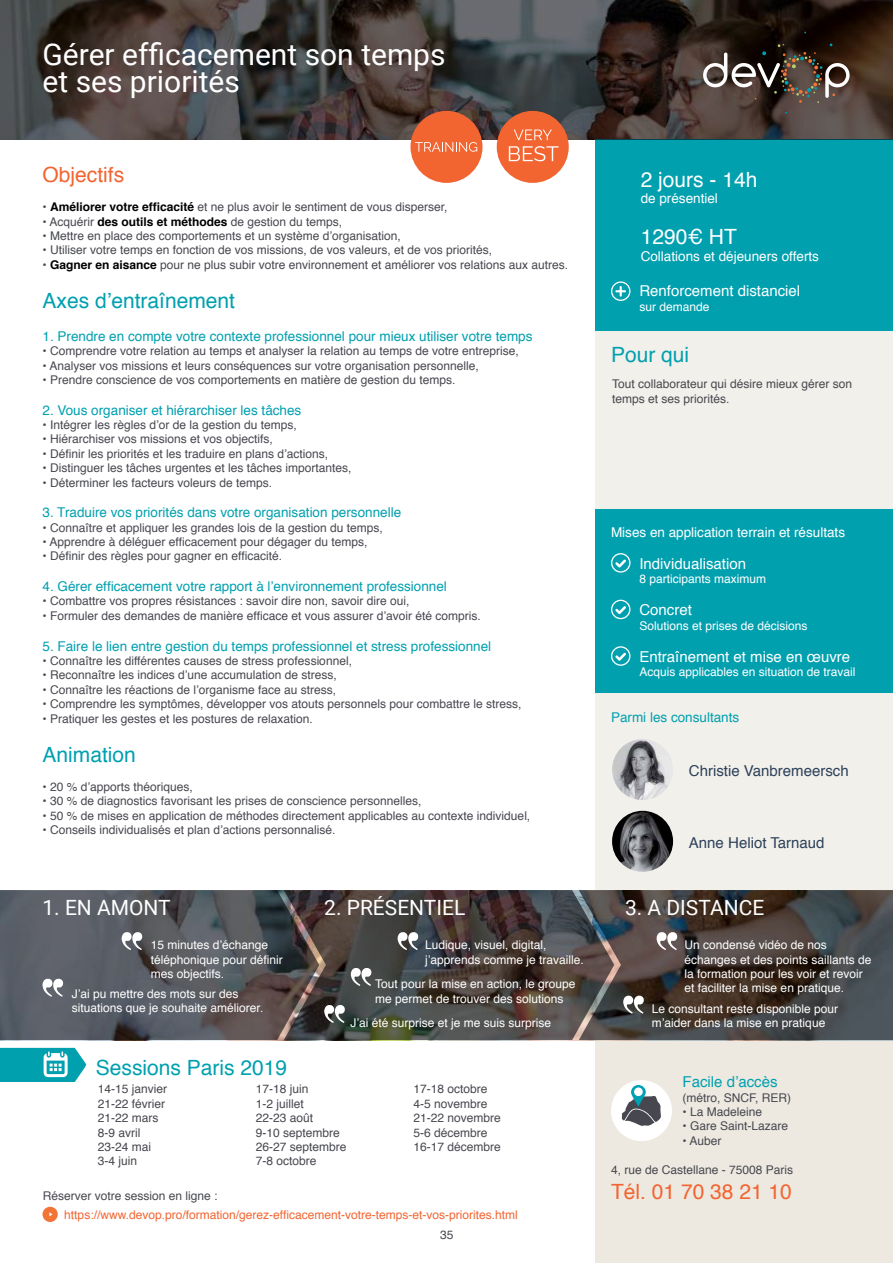
<style>
.page{position:relative;width:893px;height:1263px;background:#fff}
.page>*{position:absolute;margin:0;border:0;box-sizing:border-box;transform-origin:0 0}
.t1{font:30px/27px "Roboto";color:#fff}
.t2{font:21px "Helvetica";color:#00a0af}
.t3{font:21px "Roboto";color:#fff}
.t4{font:21px "Helvetica";color:#f26531}
.t5{font:21px "Helvetica";color:#fff}
.t6{font:15px "Helvetica";color:#fff}
.t7{font:15px "Helvetica";color:#2d415a}
.t8{font:15px "Helvetica";color:#00a0af}
.t9{font:13.5px "Helvetica";color:#00a0af}
.t10{font:13.5px "Helvetica";color:#fff}
.t11{font:12px/14.4px "Helvetica";color:#47484f}
.t12{font:12px/14.4px "Helvetica";color:#fff}
.t13{font:12px "Helvetica";color:#f26531}
.s1{font-weight:700;color:#000}
</style>
<div class="page">
<div style="left:595px;top:189px;width:298px;height:701px;background:#f1efe9"></div>
<div style="left:595px;top:1041px;width:298px;height:222px;background:#ebe7de"></div>
<div style="left:595px;top:139px;width:298px;height:192px;background:#00a0af"></div>
<svg style="left:0;top:0;width:893px;height:139px;background:#403a38"></svg>
<div style="left:595px;top:509px;width:298px;height:184px;background:#00a0af"></div>
<div style="left:43px;top:1207px;width:15px;height:15px;background:#f27437;border-radius:50%"></div>
<svg style="left:49px;top:1212px;width:4px;height:4px"></svg>
<div style="left:611px;top:1080px;width:61px;height:61px;background:#fff;border-radius:50%"></div>
<svg style="left:618px;top:1085px;width:47px;height:41px"></svg>
<svg style="left:614px;top:890px;width:279px;height:150px;background:#433e3b"></svg>
<svg style="left:319px;top:890px;width:295px;height:150px;background:#4a4542"></svg>
<svg style="left:0;top:890px;width:319px;height:150px;background:#56575d"></svg>
<svg style="left:42px;top:979px;width:21px;height:18px"></svg>
<svg style="left:623px;top:996px;width:21px;height:18px"></svg>
<svg style="left:122px;top:932px;width:20px;height:18px"></svg>
<svg style="left:397px;top:932px;width:21px;height:18px"></svg>
<svg style="left:324px;top:1005px;width:21px;height:18px"></svg>
<svg style="left:656px;top:932px;width:21px;height:18px"></svg>
<svg style="left:351px;top:968px;width:21px;height:18px"></svg>
<svg style="left:611px;top:553px;width:19px;height:20px"></svg>
<svg style="left:611px;top:600px;width:19px;height:19px"></svg>
<svg style="left:611px;top:646px;width:19px;height:20px"></svg>
<svg style="left:703px;top:44px;width:147px;height:59px;background:#52463f"></svg>
<svg style="left:611px;top:281px;width:19px;height:20px"></svg>
<svg style="left:0;top:1048px;width:86px;height:34px;background:#2eb1bd"></svg>
<img style="left:612px;top:811px;width:61px;height:61px;border-radius:30px">
<img style="left:612px;top:739px;width:61px;height:61px;border-radius:30px">
<div style="left:497px;top:111px;width:72px;height:72px;background:#f26531;border-radius:50%"></div>
<svg style="left:514px;top:130px;width:38px;height:10px"></svg>
<svg style="left:509px;top:146px;width:49px;height:15px"></svg>
<div style="left:410px;top:111px;width:72px;height:72px;background:#f26531;border-radius:50%"></div>
<svg style="left:415px;top:142px;width:62px;height:10px"></svg>
<h1 class="t1" style="left:43px;top:40px;width:405px">Gérer efficacement son temps et ses priorités</h1>
<h2 class="t4" style="left:43px;top:159px;width:83px">Objectifs</h2>
<p class="t11" style="left:43px;top:200px;width:407px">• <span class="s1">Améliorer votre efficacité</span> et ne plus avoir le sentiment de vous disperser,</p>
<p class="t11" style="left:43px;top:215px;width:301px">• Acquérir <span class="s1">des outils et méthodes</span> de gestion du temps,</p>
<p class="t11" style="left:43px;top:229px;width:360px">• Mettre en place des comportements et un système d’organisation,</p>
<p class="t11" style="left:43px;top:243px;width:451px">• Utiliser votre temps en fonction de vos missions, de vos valeurs, et de vos priorités,</p>
<p class="t11" style="left:43px;top:258px;width:527px">• <span class="s1">Gagner en aisance</span> pour ne plus subir votre environnement et améliorer vos relations aux autres.</p>
<h2 class="t2" style="left:43px;top:285px;width:194px">Axes d’entraînement</h2>
<p class="t9" style="left:43px;top:326px;width:491px">1. Prendre en compte votre contexte professionnel pour mieux utiliser votre temps</p>
<p class="t11" style="left:43px;top:344px;width:478px">• Comprendre votre relation au temps et analyser la relation au temps de votre entreprise,</p>
<p class="t11" style="left:43px;top:359px;width:438px">• Analyser vos missions et leurs conséquences sur votre organisation personnelle,</p>
<p class="t11" style="left:43px;top:373px;width:415px">• Prendre conscience de vos comportements en matière de gestion du temps.</p>
<p class="t9" style="left:43px;top:399px;width:260px">2. Vous organiser et hiérarchiser les tâches</p>
<p class="t11" style="left:43px;top:418px;width:256px">• Intégrer les règles d’or de la gestion du temps,</p>
<p class="t11" style="left:43px;top:432px;width:232px">• Hiérarchiser vos missions et vos objectifs,</p>
<p class="t11" style="left:43px;top:447px;width:287px">• Définir les priorités et les traduire en plans d’actions,</p>
<p class="t11" style="left:43px;top:461px;width:310px">• Distinguer les tâches urgentes et les tâches importantes,</p>
<p class="t11" style="left:43px;top:476px;width:231px">• Déterminer les facteurs voleurs de temps.</p>
<p class="t9" style="left:43px;top:502px;width:360px">3. Traduire vos priorités dans votre organisation personnelle</p>
<p class="t11" style="left:43px;top:521px;width:342px">• Connaître et appliquer les grandes lois de la gestion du temps,</p>
<p class="t11" style="left:43px;top:535px;width:327px">• Apprendre à déléguer efficacement pour dégager du temps,</p>
<p class="t11" style="left:43px;top:549px;width:241px">• Définir des règles pour gagner en efficacité.</p>
<p class="t9" style="left:43px;top:576px;width:406px">4. Gérer efficacement votre rapport à l’environnement professionnel</p>
<p class="t11" style="left:43px;top:594px;width:368px">• Combattre vos propres résistances : savoir dire non, savoir dire oui,</p>
<p class="t11" style="left:43px;top:609px;width:440px">• Formuler des demandes de manière efficace et vous assurer d’avoir été compris.</p>
<p class="t9" style="left:43px;top:635px;width:450px">5. Faire le lien entre gestion du temps professionnel et stress professionnel</p>
<p class="t11" style="left:43px;top:654px;width:311px">• Connaître les différentes causes de stress professionnel,</p>
<p class="t11" style="left:43px;top:668px;width:296px">• Reconnaître les indices d’une accumulation de stress,</p>
<p class="t11" style="left:43px;top:683px;width:295px">• Connaître les réactions de l’organisme face au stress,</p>
<p class="t11" style="left:43px;top:697px;width:481px">• Comprendre les symptômes, développer vos atouts personnels pour combattre le stress,</p>
<p class="t11" style="left:43px;top:711px;width:272px">• Pratiquer les gestes et les postures de relaxation.</p>
<h2 class="t2" style="left:43px;top:738px;width:95px">Animation</h2>
<p class="t11" style="left:43px;top:780px;width:152px">• 20 % d’apports théoriques,</p>
<p class="t11" style="left:43px;top:794px;width:381px">• 30 % de diagnostics favorisant les prises de conscience personnelles,</p>
<p class="t11" style="left:43px;top:809px;width:489px">• 50 % de mises en application de méthodes directement applicables au contexte individuel,</p>
<p class="t11" style="left:43px;top:823px;width:294px">• Conseils individualisés et plan d’actions personnalisé.</p>
<h2 class="t3" style="left:43px;top:892px;width:130px">1. EN AMONT</h2>
<p class="t12" style="left:151px;top:938px;width:134px">15 minutes d’échange téléphonique pour définir mes objectifs.</p>
<p class="t12" style="left:72px;top:987px;width:193px">J’ai pu mettre des mots sur des situations que je souhaite améliorer.</p>
<h2 class="t2" style="left:96px;top:1052px;width:193px">Sessions Paris 2019</h2>
<h2 class="t3" style="left:324px;top:892px;width:143px">2. PRÉSENTIEL</h2>
<p class="t12" style="left:425px;top:938px;width:160px">Ludique, visuel, digital, j’apprends comme je travaille.</p>
<p class="t12" style="left:375px;top:977px;width:202px">Tout pour la mise en action, le groupe me permet de trouver des solutions</p>
<p class="t12" style="left:351px;top:1016px;width:202px">J’ai été surprise et je me suis surprise</p>
<p class="t11" style="left:98px;top:1082px;width:71px">14-15 janvier<br>21-22 février<br>21-22 mars<br>8-9 avril<br>23-24 mai<br>3-4 juin</p>
<p class="t11" style="left:43px;top:1189px;width:176px">Réserver votre session en ligne :</p>
<p class="t11" style="left:256px;top:1082px;width:92px">17-18 juin<br>1-2 juillet<br>22-23 août<br>9-10 septembre<br>26-27 septembre<br>7-8 octobre</p>
<p class="t11" style="left:414px;top:1082px;width:89px">17-18 octobre<br>4-5 novembre<br>21-22 novembre<br>5-6 décembre<br>16-17 décembre</p>
<p class="t13" style="left:64px;top:1205px;width:455px">https://www.devop.pro/formation/gerez-efficacement-votre-temps-et-vos-priorites.html</p>
<p class="t11" style="left:440px;top:1228px;width:15px">35</p>
<h2 class="t5" style="left:641px;top:163px;width:118px">2 jours - 14h</h2>
<p class="t10" style="left:641px;top:188px;width:79px">de présentiel</p>
<h2 class="t5" style="left:641px;top:221px;width:98px">1290€ HT</h2>
<p class="t10" style="left:641px;top:245px;width:180px">Collations et déjeuners offerts</p>
<p class="t6" style="left:639px;top:279px;width:162px">Renforcement distanciel</p>
<p class="t12" style="left:639px;top:299px;width:72px">sur demande</p>
<h2 class="t2" style="left:611px;top:339px;width:80px">Pour qui</h2>
<p class="t11" style="left:612px;top:377px;width:242px">Tout collaborateur qui désire mieux gérer son temps et ses priorités.</p>
<p class="t10" style="left:611px;top:521px;width:236px">Mises en application terrain et résultats</p>
<p class="t6" style="left:639px;top:552px;width:108px">Individualisation</p>
<p class="t12" style="left:639px;top:572px;width:128px">8 participants maximum</p>
<p class="t6" style="left:639px;top:598px;width:54px">Concret</p>
<p class="t12" style="left:639px;top:619px;width:170px">Solutions et prises de décisions</p>
<p class="t6" style="left:639px;top:645px;width:212px">Entraînement et mise en œuvre</p>
<p class="t12" style="left:639px;top:665px;width:218px">Acquis applicables en situation de travail</p>
<p class="t9" style="left:611px;top:707px;width:130px">Parmi les consultants</p>
<p class="t7" style="left:689px;top:759px;width:161px">Christie Vanbremeersch</p>
<p class="t7" style="left:689px;top:831px;width:137px">Anne Heliot Tarnaud</p>
<h2 class="t3" style="left:625px;top:892px;width:141px">3. A DISTANCE</h2>
<p class="t12" style="left:685px;top:938px;width:188px">Un condensé vidéo de nos échanges et des points saillants de la formation pour les voir et revoir et faciliter la mise en pratique.</p>
<p class="t12" style="left:652px;top:1002px;width:188px">Le consultant reste disponible pour m’aider dans la mise en pratique</p>
<p class="t8" style="left:682px;top:1070px;width:97px">Facile d’accès</p>
<p class="t11" style="left:682px;top:1090px;width:110px">(métro, SNCF, RER)</p>
<p class="t11" style="left:682px;top:1105px;width:81px">• La Madeleine</p>
<p class="t11" style="left:682px;top:1119px;width:107px">• Gare Saint-Lazare</p>
<p class="t11" style="left:682px;top:1134px;width:40px">• Auber</p>
<p class="t11" style="left:611px;top:1163px;width:184px">4, rue de Castellane - 75008 Paris</p>
<h2 class="t4" style="left:611px;top:1176px;width:182px">Tél. 01 70 38 21 10</h2>
</div>
